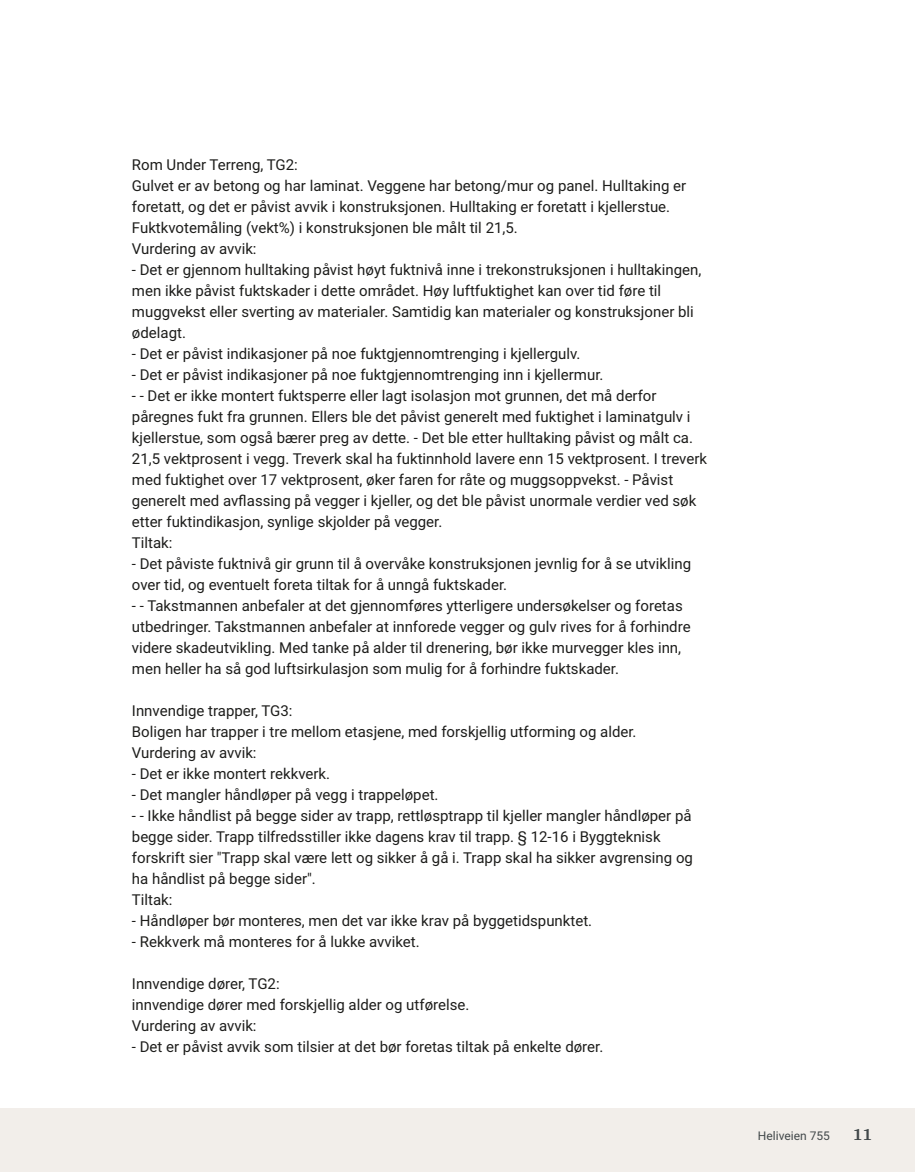
<style>
.page{position:relative;width:915px;height:1172px;background:#fff}
.page>*{position:absolute;margin:0;border:0;box-sizing:border-box;transform-origin:0 0}
.t1{font:700 18px "Arya";color:#414749}
.t2{font:15px/21px "Roboto Vitec";color:#1d1d1b}
.t3{font:12px "Roboto Vitec";color:#414749}
</style>
<div class="page">
<div style="left:0;top:1108px;width:914px;height:64px;background:#f2eeea"></div>
<p class="t2" style="left:132px;top:153px;width:576px">Rom Under Terreng, TG2:<br>Gulvet er av betong og har laminat. Veggene har betong/mur og panel. Hulltaking er foretatt, og det er påvist avvik i konstruksjonen. Hulltaking er foretatt i kjellerstue.<br>Fuktkvotemåling (vekt%) i konstruksjonen ble målt til 21,5.<br>Vurdering av avvik:<br>‑ Det er gjennom hulltaking påvist høyt fuktnivå inne i trekonstruksjonen i hulltakingen, men ikke påvist fuktskader i dette området. Høy luftfuktighet kan over tid føre til muggvekst eller sverting av materialer. Samtidig kan materialer og konstruksjoner bli ødelagt.<br>‑ Det er påvist indikasjoner på noe fuktgjennomtrenging i kjellergulv.<br>‑ Det er påvist indikasjoner på noe fuktgjennomtrenging inn i kjellermur.<br>‑ ‑ Det er ikke montert fuktsperre eller lagt isolasjon mot grunnen, det må derfor påregnes fukt fra grunnen. Ellers ble det påvist generelt med fuktighet i laminatgulv i kjellerstue, som også bærer preg av dette. ‑ Det ble etter hulltaking påvist og målt ca.<br>21,5 vektprosent i vegg. Treverk skal ha fuktinnhold lavere enn 15 vektprosent. I treverk med fuktighet over 17 vektprosent, øker faren for råte og muggsoppvekst. ‑ Påvist generelt med avflassing på vegger i kjeller, og det ble påvist unormale verdier ved søk etter fuktindikasjon, synlige skjolder på vegger.<br>Tiltak:<br>‑ Det påviste fuktnivå gir grunn til å overvåke konstruksjonen jevnlig for å se utvikling over tid, og eventuelt foreta tiltak for å unngå fuktskader.<br>‑ ‑ Takstmannen anbefaler at det gjennomføres ytterligere undersøkelser og foretas utbedringer. Takstmannen anbefaler at innforede vegger og gulv rives for å forhindre videre skadeutvikling. Med tanke på alder til drenering, bør ikke murvegger kles inn, men heller ha så god luftsirkulasjon som mulig for å forhindre fuktskader.</p>
<p class="t2" style="left:132px;top:699px;width:562px">Innvendige trapper, TG3:<br>Boligen har trapper i tre mellom etasjene, med forskjellig utforming og alder.<br>Vurdering av avvik:<br>‑ Det er ikke montert rekkverk.<br>‑ Det mangler håndløper på vegg i trappeløpet.<br>‑ ‑ Ikke håndlist på begge sider av trapp, rettløsptrapp til kjeller mangler håndløper på begge sider. Trapp tilfredsstiller ikke dagens krav til trapp. § 12‑16 i Byggteknisk forskrift sier "Trapp skal være lett og sikker å gå i. Trapp skal ha sikker avgrensing og ha håndlist på begge sider".<br>Tiltak:<br>‑ Håndløper bør monteres, men det var ikke krav på byggetidspunktet.<br>‑ Rekkverk må monteres for å lukke avviket.</p>
<p class="t2" style="left:132px;top:972px;width:472px">Innvendige dører, TG2:<br>innvendige dører med forskjellig alder og utførelse.<br>Vurdering av avvik:<br>‑ Det er påvist avvik som tilsier at det bør foretas tiltak på enkelte dører.</p>
<p class="t3" style="left:757px;top:1127px;width:73px">Heliveien 755</p>
<p class="t1" style="left:852px;top:1123px;width:21px">11</p>
</div>
